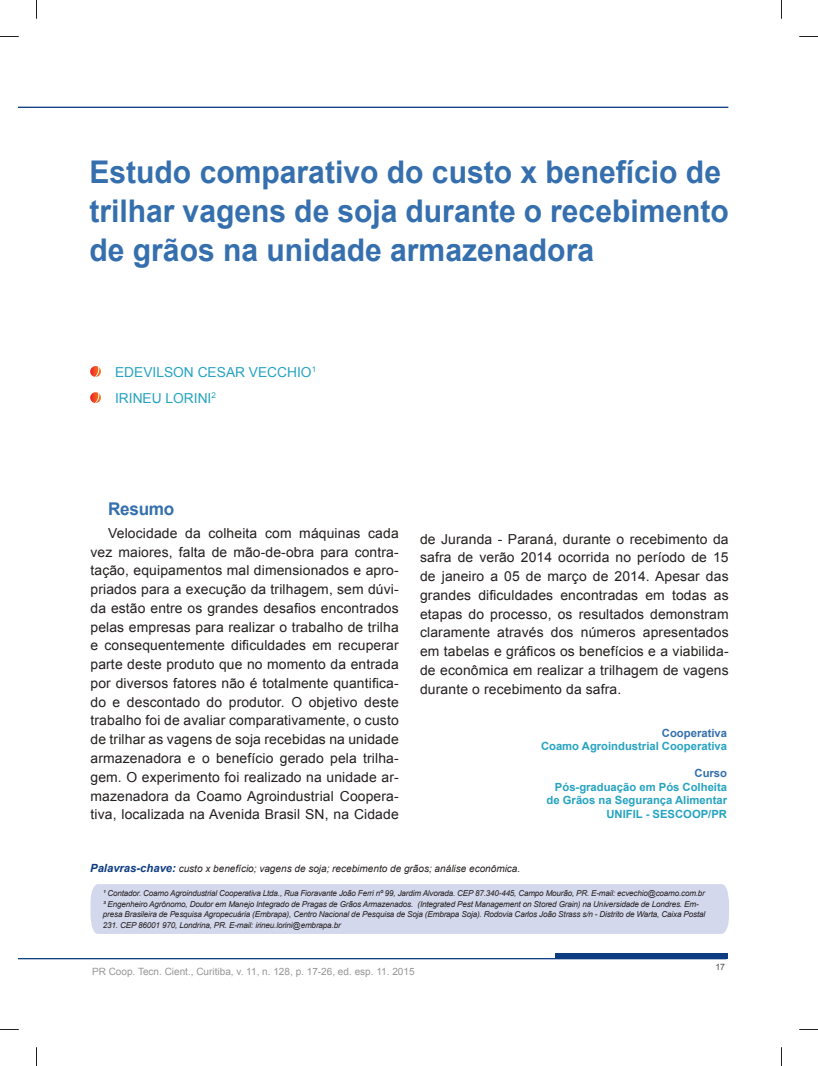
<style>
.page{position:relative;width:818px;height:1066px;background:#fff}
.page>*{position:absolute;margin:0;border:0;box-sizing:border-box;transform-origin:0 0}
.t1{font:700 31.25px/38.8px "Arial";color:#356fae;scale:.96 1}
.t2{font:700 17.5px "Arial";letter-spacing:-.02em;color:#356fae}
.t3{font:13.75px/18.8px "Arial";letter-spacing:.01em;color:#241f1f;text-align:justify}
.t4{font:13.75px/26.2px "Arial";color:#26a3c1}
.t5{font:700 11.25px/13.5px "Arial";color:#26a3c1;text-align:right}
.t6{font:700 11.25px "Arial";color:#356fae}
.t7{font:italic 10px "Arial";color:#241f1f}
.t8{font:10px "Arial";color:#969698}
.t9{font:8.75px "Arial";color:#4e4b4c}
.t10{font:italic 8.12px/10.6px "Arial";letter-spacing:-.02em;color:#241f1f}
.s1{font-weight:700;font-size:11.25px;color:#0d3c83}
</style>
<div class="page">
<hr style="left:19px;top:958px;width:707px;height:1px;background:#0d3c83">
<div style="left:554px;top:952px;width:172px;height:6px;background:#0d3c83"></div>
<hr style="left:19px;top:107px;width:708px;height:1px;background:#0d3c83">
<svg style="left:90px;top:366px;width:11px;height:11px"></svg>
<svg style="left:90px;top:392px;width:11px;height:11px"></svg>
<div style="left:90px;top:884px;width:638px;height:49px;background:#d3d8ed"></div>
<svg style="left:0;top:36px;width:19px;height:1px"></svg>
<svg style="left:799px;top:36px;width:18px;height:1px"></svg>
<svg style="left:36px;top:0;width:1px;height:19px"></svg>
<svg style="left:36px;top:1047px;width:1px;height:18px"></svg>
<h1 class="t1" style="left:89px;top:154px;width:667px">Estudo comparativo do custo x benefício de trilhar vagens de soja durante o recebimento de grãos na unidade armazenadora</h1>
<p class="t4" style="left:115px;top:359px;width:202px">EDEVILSON CESAR VECCHIO<sup>1<br></sup>IRINEU LORINI<sup>2</sup></p>
<p class="t2" style="left:108px;top:497px;width:67px">Resumo</p>
<p class="t3" style="left:90px;top:523px;width:309px;text-indent:18px">Velocidade da colheita com máquinas cada vez maiores, falta de mão-de-obra para contra&shy;tação, equipamentos mal dimensionados e apro&shy;priados para a execução da trilhagem, sem dúvi&shy;da estão entre os grandes desafios encontrados pelas empresas para realizar o trabalho de trilha e consequentemente dificuldades em recuperar parte deste produto que no momento da entrada por diversos fatores não é totalmente quantifica&shy;do e descontado do produtor. O objetivo deste trabalho foi de avaliar comparativamente, o custo de trilhar as vagens de soja recebidas na unidade armazenadora e o benefício gerado pela trilha&shy;gem. O experimento foi realizado na unidade ar&shy;mazenadora da Coamo Agroindustrial Coopera&shy;tiva, localizada na Avenida Brasil SN, na Cidade</p>
<p class="t3" style="left:420px;top:529px;width:310px">de Juranda - Paraná, durante o recebimento da safra de verão 2014 ocorrida no período de 15 de janeiro a 05 de março de 2014. Apesar das grandes dificuldades encontradas em todas as etapas do processo, os resultados demonstram claramente através dos números apresentados em tabelas e gráficos os benefícios e a viabilida&shy;de econômica em realizar a trilhagem de vagens durante o recebimento da safra.</p>
<p class="t6" style="left:661px;top:725px;width:67px">Cooperativa</p>
<p class="t5" style="left:540px;top:739px;width:187px">Coamo Agroindustrial Cooperativa</p>
<p class="t6" style="left:694px;top:765px;width:34px">Curso</p>
<p class="t5" style="left:546px;top:780px;width:182px">Pós-graduação em Pós Colheita de Grãos na Segurança Alimentar<br>UNIFIL - SESCOOP/PR</p>
<p class="t7" style="left:90px;top:861px;width:431px"><span class="s1">Palavras-chave:</span> custo x benefício; vagens de soja; recebimento de grãos; análise econômica.</p>
<p class="t10" style="left:103px;top:887px;width:603px">¹ Contador. Coamo Agroindustrial Cooperativa Ltda., Rua Fioravante João Ferri nº 99, Jardim Alvorada. CEP 87.340-445, Campo Mourão, PR. E-mail: ecvechio@coamo.com.br ³ Engenheiro Agrônomo, Doutor em Manejo Integrado de Pragas de Grãos Armazenados. (Integrated Pest Management on Stored Grain) na Universidade de Londres. Em&shy;presa Brasileira de Pesquisa Agropecuária (Embrapa), Centro Nacional de Pesquisa de Soja (Embrapa Soja). Rodovia Carlos João Strass s/n - Distrito de Warta, Caixa Postal 231. CEP 86001 970, Londrina, PR. E-mail: irineu.lorini@embrapa.br</p>
<p class="t8" style="left:92px;top:964px;width:324px">PR Coop. Tecn. Cient., Curitiba, v. 11, n. 128, p. 17-26, ed. esp. 11. 2015</p>
<p class="t9" style="left:715px;top:960px;width:11px">17</p>
</div>
